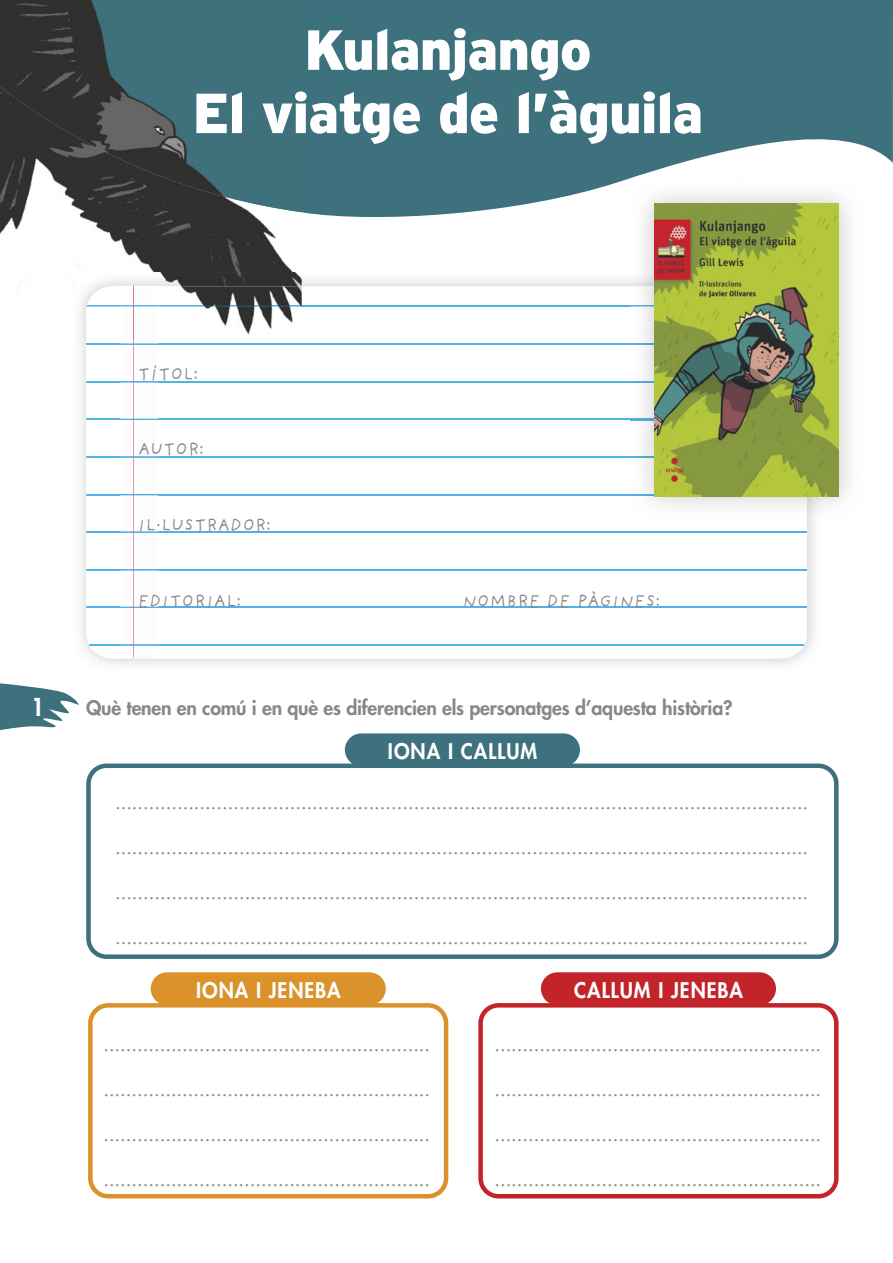
<style>
.page{position:relative;width:893px;height:1263px;background:#fff}
.page>*{position:absolute;margin:0;border:0;box-sizing:border-box;transform-origin:0 0}
.t1{font:900 56.4px/63.3px "Interstate";letter-spacing:-.02em;color:#fff;text-align:center}
.t2{font:800 24px "Futura Std";color:#fff;scale:.95 1}
.t3{font:800 21px "Futura Std";letter-spacing:.05em;color:#fff;scale:.95 1}
.t4{font:500 19.5px "Futura Std";color:#888}
.t5{font:800 19.5px "Futura Std";letter-spacing:-.01em;color:#888}
.t6{font:18px "Providence Sans Pro";letter-spacing:.01em;color:#888}
</style>
<div class="page">
<svg style="left:302px;top:0;width:591px;height:218px;background:#4f7e89"></svg>
<svg style="left:0;top:683px;width:79px;height:47px"></svg>
<div style="left:86px;top:763px;width:753px;height:196px;border:4px solid #3d717d;border-radius:18px"></div>
<div style="left:345px;top:733px;width:235px;height:33px;background:#3d717d;border-radius:16px"></div>
<div style="left:478px;top:1003px;width:361px;height:195px;border:4px solid #c32429;border-radius:18px"></div>
<div style="left:541px;top:972px;width:235px;height:33px;background:#c32429;border-radius:16px"></div>
<div style="left:88px;top:1003px;width:360px;height:195px;border:4px solid #dc922a;border-radius:18px"></div>
<div style="left:151px;top:972px;width:235px;height:33px;background:#dc922a;border-radius:16px"></div>
<hr style="left:86px;top:305px;width:721px;height:1px;background:#50b1e9">
<hr style="left:86px;top:344px;width:721px;height:1px;background:#50b1e9">
<hr style="left:86px;top:381px;width:721px;height:1px;background:#50b1e9">
<hr style="left:86px;top:419px;width:721px;height:1px;background:#50b1e9">
<hr style="left:86px;top:456px;width:721px;height:2px;background:#50b1e9">
<hr style="left:86px;top:494px;width:721px;height:1px;background:#50b1e9">
<hr style="left:86px;top:532px;width:721px;height:1px;background:#50b1e9">
<hr style="left:86px;top:569px;width:721px;height:1px;background:#50b1e9">
<hr style="left:86px;top:607px;width:721px;height:1px;background:#50b1e9">
<hr style="left:86px;top:644px;width:721px;height:2px;background:#50b1e9">
<img style="left:120px;top:343px;width:38px;height:315px">
<img style="left:120px;top:344px;width:38px;height:1px">
<img style="left:120px;top:381px;width:38px;height:1px">
<img style="left:120px;top:419px;width:38px;height:1px">
<img style="left:120px;top:456px;width:38px;height:2px">
<img style="left:120px;top:494px;width:38px;height:1px">
<img style="left:120px;top:532px;width:38px;height:1px">
<img style="left:120px;top:569px;width:38px;height:1px">
<img style="left:120px;top:607px;width:38px;height:1px">
<img style="left:120px;top:644px;width:38px;height:2px">
<hr style="left:133px;top:608px;width:1px;height:36px;background:#d472a6">
<hr style="left:133px;top:570px;width:1px;height:37px;background:#d472a6">
<hr style="left:133px;top:533px;width:1px;height:36px;background:#d472a6">
<hr style="left:133px;top:495px;width:1px;height:37px;background:#d472a6">
<hr style="left:133px;top:458px;width:1px;height:36px;background:#d472a6">
<hr style="left:133px;top:420px;width:1px;height:36px;background:#d472a6">
<hr style="left:133px;top:382px;width:1px;height:37px;background:#d472a6">
<hr style="left:133px;top:345px;width:1px;height:36px;background:#d472a6">
<svg style="left:133px;top:644px;width:1px;height:13px"></svg>
<img style="left:631px;top:180px;width:231px;height:326px">
<img style="left:631px;top:286px;width:176px;height:220px">
<img style="left:631px;top:305px;width:23px;height:1px">
<img style="left:631px;top:344px;width:23px;height:1px">
<img style="left:631px;top:381px;width:23px;height:1px">
<img style="left:631px;top:419px;width:23px;height:1px">
<img style="left:631px;top:456px;width:23px;height:2px">
<img style="left:631px;top:494px;width:23px;height:1px">
<img style="left:654px;top:204px;width:185px;height:292px">
<img style="left:0;top:212px;width:302px;height:60px">
<img style="left:0;top:0;width:302px;height:212px">
<img style="left:196px;top:91px;width:106px;height:53px">
<img style="left:76px;top:272px;width:226px;height:67px">
<img style="left:86px;top:286px;width:216px;height:53px">
<img style="left:87px;top:305px;width:215px;height:1px">
<img style="left:120px;top:306px;width:38px;height:33px">
<img style="left:133px;top:306px;width:1px;height:33px">
<svg style="left:120px;top:286px;width:38px;height:20px"></svg>
<h1 class="t1" style="left:192px;top:23px;width:512px">Kulanjango<br>El viatge de l’àguila</h1>
<p class="t2" style="left:31px;top:696px;width:15px">1</p>
<p class="t6" style="left:138px;top:367px;width:62px">TÍTOL:</p>
<p class="t6" style="left:138px;top:442px;width:68px">AUTOR:</p>
<p class="t6" style="left:138px;top:518px;width:135px">IL·LUSTRADOR:</p>
<p class="t6" style="left:138px;top:594px;width:105px">EDITORIAL:</p>
<p class="t6" style="left:463px;top:595px;width:199px">NOMBRE DE PÀGINES:</p>
<p class="t5" style="left:86px;top:698px;width:648px">Què tenen en comú i en què es diferencien els personatges d’aquesta història?</p>
<p class="t3" style="left:388px;top:741px;width:159px">IONA I CALLUM</p>
<p class="t4" style="left:115px;top:792px;width:695px">...........................................................................................................................</p>
<p class="t4" style="left:115px;top:837px;width:695px">...........................................................................................................................</p>
<p class="t4" style="left:115px;top:882px;width:695px">...........................................................................................................................</p>
<p class="t4" style="left:115px;top:927px;width:695px">...........................................................................................................................</p>
<p class="t3" style="left:196px;top:980px;width:154px">IONA I JENEBA</p>
<p class="t3" style="left:574px;top:980px;width:179px">CALLUM I JENEBA</p>
<p class="t4" style="left:103px;top:1034px;width:328px">..........................................................</p>
<p class="t4" style="left:494px;top:1034px;width:328px">..........................................................</p>
<p class="t4" style="left:103px;top:1079px;width:328px">..........................................................</p>
<p class="t4" style="left:494px;top:1079px;width:328px">..........................................................</p>
<p class="t4" style="left:103px;top:1124px;width:328px">..........................................................</p>
<p class="t4" style="left:494px;top:1124px;width:328px">..........................................................</p>
<p class="t4" style="left:103px;top:1169px;width:328px">..........................................................</p>
<p class="t4" style="left:494px;top:1169px;width:328px">..........................................................</p>
</div>
